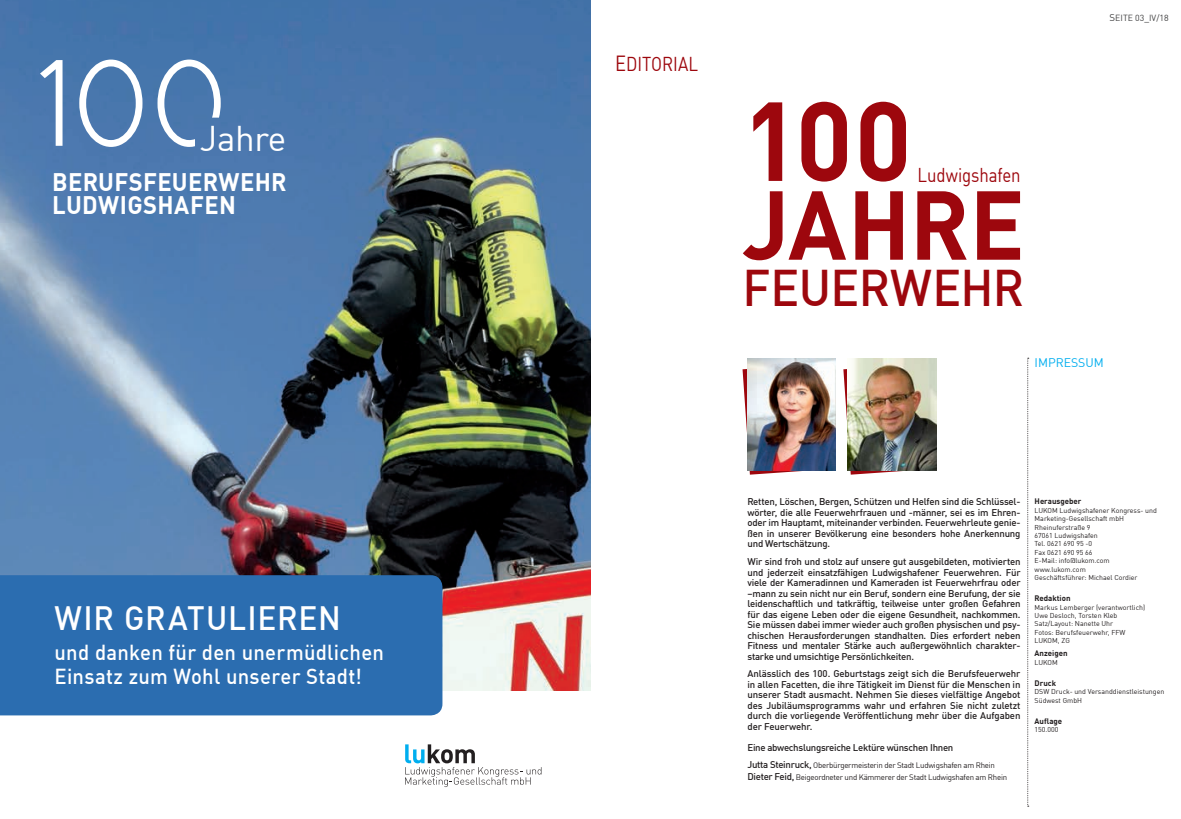
<style>
.page{position:relative;width:1181px;height:819px;background:#fff}
.page>*{position:absolute;margin:0;border:0;box-sizing:border-box;transform-origin:0 0}
.t1{font:700 110.25px "DIN Offc";color:#9d070d;scale:.95 1}
.t2{font:700 96.08px "DIN Offc";letter-spacing:-.005em;color:#9d070d;scale:.95 1}
.t3{font:500 50.4px "DIN Offc";letter-spacing:-.01em;color:#9d070d;scale:.95 1}
.t4{font:35px "DIN Offc";letter-spacing:-.01em;color:#fff}
.t5{font:500 33.07px "DIN Offc";letter-spacing:.025em;color:#fff;scale:.95 1}
.t6{font:700 24.85px/23.5px "DIN Offc";letter-spacing:.01em;color:#fff;scale:.95 1}
.t7{font:500 21.26px/23.5px "DIN Offc";letter-spacing:.015em;color:#fff;scale:.95 1}
.t8{font:19.69px "DIN Offc";letter-spacing:-.01em;color:#9d070d;scale:.86 1}
.t9{font:19.6px "DIN Offc";letter-spacing:-.01em;color:#9d070d;scale:.86 1}
.t10{font:12.25px "DIN Offc";color:#00aeef}
.t11{font:500 9.62px/10.5px "DIN Offc";letter-spacing:-.02em;color:#231f20;text-align:justify}
.t12{font:8.75px "DIN Offc";color:#3e3e3f}
.t13{font:7.88px/11.5px "DIN Offc";letter-spacing:-.03em;color:#231f20}
.t14{font:700 7.88px "DIN Offc";color:#231f20}
.t15{font:7px/8.4px "DIN Offc";color:#231f20}
.s1{font-size:21.44px}
.s2{font-size:9.62px}
.s3{font-weight:500;font-size:9.62px}
</style>
<div class="page">
<svg style="left:1027px;top:358px;width:1px;height:448px"></svg>
<svg style="left:742px;top:369px;width:92px;height:105px"></svg>
<svg style="left:843px;top:369px;width:92px;height:105px"></svg>
<img style="left:747px;top:358px;width:88px;height:112px">
<img style="left:848px;top:358px;width:88px;height:112px">
<img style="left:0;top:0;width:590px;height:690px">
<div style="left:0;top:575px;width:442px;height:140px;background:#2b6db0"></div>
<svg style="left:405px;top:744px;width:136px;height:43px"></svg>
<svg style="left:40px;top:60px;width:181px;height:87px"></svg>
<h3 class="t4" style="left:200px;top:117px;width:88px">Jahre</h3>
<h3 class="t6" style="left:52px;top:169px;width:248px">BERUFSFEUERWEHR<br>LUDWIGSHAFEN</h3>
<h3 class="t5" style="left:55px;top:596px;width:303px">WIR GRATULIEREN</h3>
<h3 class="t7" style="left:55px;top:640px;width:348px">und danken für den unermüdlichen<br>Einsatz zum Wohl unserer Stadt!</h3>
<h3 class="t8" style="left:615px;top:52px;width:98px"><span class="s1">E</span>DITORIAL</h3>
<p class="t12" style="left:1109px;top:12px;width:60px"><span class="s2">S</span>EITE 03_IV/18</p>
<h1 class="t1" style="left:742px;top:69px;width:180px">100</h1>
<h2 class="t2" style="left:742px;top:162px;width:299px">JAHRE</h2>
<h3 class="t3" style="left:742px;top:256px;width:298px">FEUERWEHR</h3>
<h3 class="t9" style="left:917px;top:162px;width:121px">Ludwigshafen</h3>
<p class="t10" style="left:1034px;top:354px;width:71px">IMPRESSUM</p>
<p class="t11" style="left:747px;top:496px;width:274px">Retten, Löschen, Bergen, Schützen und Helfen sind die Schlüssel&shy;wörter, die alle Feuerwehrfrauen und -männer, sei es im Ehren&shy;oder im Hauptamt, miteinander verbinden. Feuerwehrleute genie&shy;ßen in unserer Bevölkerung eine besonders hohe Anerkennung und Wertschätzung.</p>
<p class="t11" style="left:747px;top:556px;width:274px">Wir sind froh und stolz auf unsere gut ausgebildeten, motivierten und jederzeit einsatzfähigen Ludwigshafener Feuerwehren. Für viele der Kameradinnen und Kameraden ist Feuerwehrfrau oder –mann zu sein nicht nur ein Beruf, sondern eine Berufung, der sie leidenschaftlich und tatkräftig, teilweise unter großen Gefahren für das eigene Leben oder die eigene Gesundheit, nachkommen.<br>Sie müssen dabei immer wieder auch großen physischen und psy&shy;chischen Herausforderungen standhalten. Dies erfordert neben Fitness und mentaler Stärke auch außergewöhnlich charakter&shy;starke und umsichtige Persönlichkeiten.</p>
<p class="t11" style="left:747px;top:668px;width:274px">Anlässlich des 100. Geburtstags zeigt sich die Berufsfeuerwehr in allen Facetten, die ihre Tätigkeit im Dienst für die Menschen in unserer Stadt ausmacht. Nehmen Sie dieses vielfältige Angebot des Jubiläumsprogramms wahr und erfahren Sie nicht zuletzt durch die vorliegende Veröffentlichung mehr über die Aufgaben der Feuerwehr.</p>
<p class="t11" style="left:747px;top:741px;width:207px">Eine abwechslungsreiche Lektüre wünschen Ihnen</p>
<p class="t13" style="left:747px;top:759px;width:261px"><span class="s3">Jutta Steinruck,</span> Oberbürgermeisterin der Stadt Ludwigshafen am Rhein<br><span class="s3">Dieter Feid,</span> Beigeordneter und Kämmerer der Stadt Ludwigshafen am Rhein</p>
<p class="t14" style="left:1034px;top:496px;width:48px">Herausgeber</p>
<p class="t15" style="left:1034px;top:506px;width:124px">LUKOM Ludwigshafener Kongress- und<br>Marketing-Gesellschaft mbH<br>Rheinuferstraße 9<br>67061 Ludwigshafen<br>Tel. 0621 690 95 -0<br>Fax 0621 690 95 66<br>E-Mail: info@lukom.com www.lukom.com<br>Geschäftsführer: Michael Cordier</p>
<p class="t14" style="left:1034px;top:593px;width:37px">Redaktion</p>
<p class="t15" style="left:1034px;top:602px;width:112px">Markus Lemberger (verantwortlich)<br>Uwe Desloch, Torsten Kleb<br>Satz/Layout: Nanette Uhr<br>Fotos: Berufsfeuerwehr, FFW<br>LUKOM, ZG</p>
<p class="t14" style="left:1034px;top:648px;width:34px">Anzeigen</p>
<p class="t15" style="left:1034px;top:657px;width:25px">LUKOM</p>
<p class="t14" style="left:1034px;top:677px;width:23px">Druck</p>
<p class="t15" style="left:1034px;top:687px;width:131px">DSW Druck- und Versanddienstleistungen<br>Südwest GmbH</p>
<p class="t14" style="left:1034px;top:715px;width:29px">Auflage</p>
<p class="t15" style="left:1034px;top:725px;width:25px">150.000</p>
</div>
